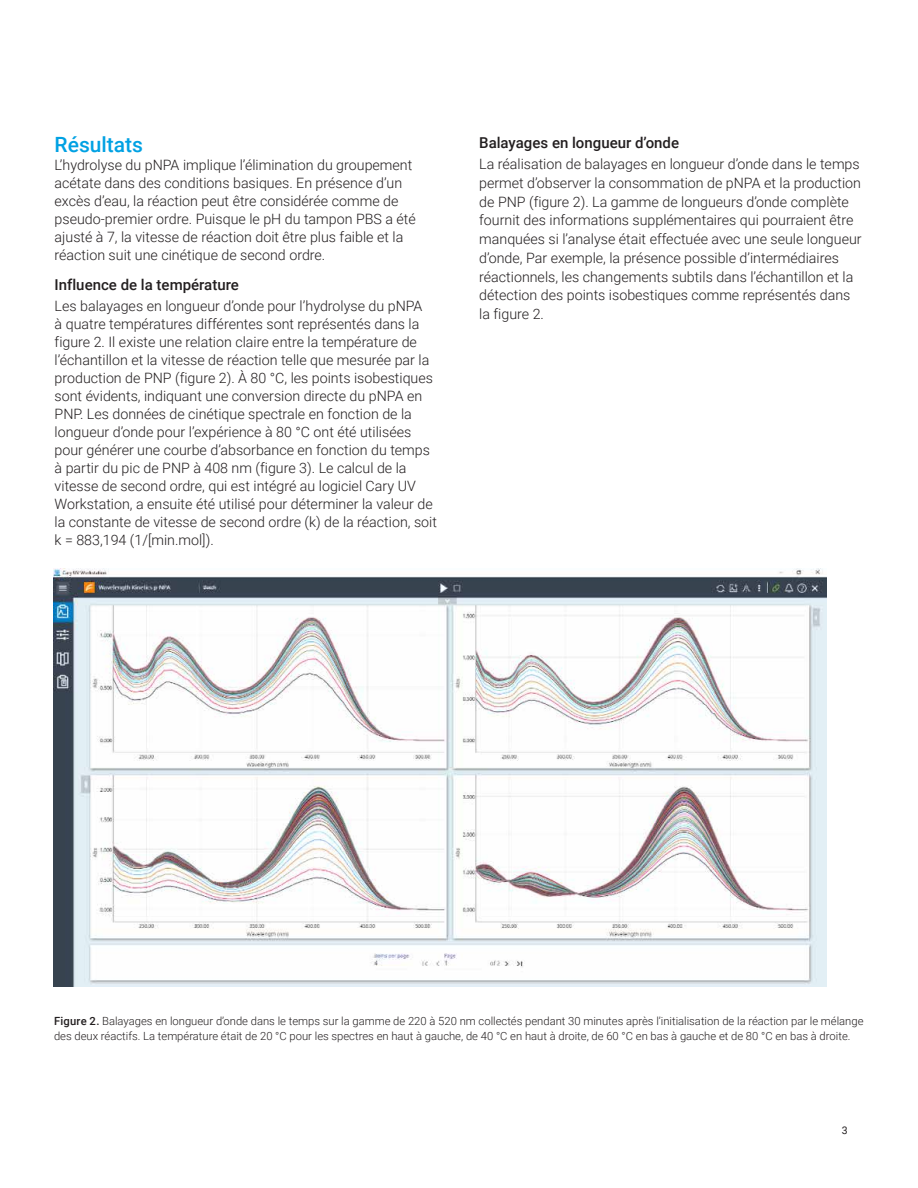
<style>
.page{position:relative;width:918px;height:1188px;background:#fff}
.page>*{position:absolute;margin:0;border:0;box-sizing:border-box;transform-origin:0 0}
.t1{font:500 21px "Roboto";color:#00a1e3}
.t2{font:500 15px "Roboto";color:#231f20}
.t3{font:300 14.25px/18px "Roboto";color:#231f20}
.t4{font:300 11.25px/15px "Roboto";color:#231f20}
.t5{font:10.5px "Roboto";color:#231f20}
.s1{font-weight:500}
</style>
<div class="page">
<img style="left:54px;top:568px;width:773px;height:418px">
<h1 class="t1" style="left:55px;top:130px;width:90px">Résultats</h1>
<p class="t3" style="left:55px;top:155px;width:363px">L’hydrolyse du pNPA implique l’élimination du groupement acétate dans des conditions basiques. En présence d’un excès d’eau, la réaction peut être considérée comme de pseudo-premier ordre. Puisque le pH du tampon PBS a été ajusté à 7, la vitesse de réaction doit être plus faible et la réaction suit une cinétique de second ordre.</p>
<p class="t2" style="left:55px;top:274px;width:186px">Influence de la température</p>
<p class="t3" style="left:55px;top:296px;width:384px">Les balayages en longueur d’onde pour l’hydrolyse du pNPA<br>à quatre températures différentes sont représentés dans la figure 2. Il existe une relation claire entre la température de l’échantillon et la vitesse de réaction telle que mesurée par la production de PNP (figure 2). À 80 °C, les points isobestiques sont évidents, indiquant une conversion directe du pNPA en PNP. Les données de cinétique spectrale en fonction de la longueur d’onde pour l’expérience à 80 °C ont été utilisées pour générer une courbe d’absorbance en fonction du temps à partir du pic de PNP à 408 nm (figure 3). Le calcul de la vitesse de second ordre, qui est intégré au logiciel Cary UV Workstation, a ensuite été utilisé pour déterminer la valeur de la constante de vitesse de second ordre (k) de la réaction, soit k = 883,194 (1/[min.mol]).</p>
<p class="t2" style="left:479px;top:132px;width:201px">Balayages en longueur d’onde</p>
<p class="t3" style="left:479px;top:154px;width:384px;line-height:18.8px">La réalisation de balayages en longueur d’onde dans le temps permet d’observer la consommation de pNPA et la production de PNP (figure 2). La gamme de longueurs d’onde complète fournit des informations supplémentaires qui pourraient être manquées si l’analyse était effectuée avec une seule longueur d’onde, Par exemple, la présence possible d’intermédiaires réactionnels, les changements subtils dans l’échantillon et la détection des points isobestiques comme représentés dans la figure 2.</p>
<p class="t4" style="left:54px;top:1013px;width:811px"><span class="s1">Figure 2.</span> Balayages en longueur d’onde dans le temps sur la gamme de 220 à 520 nm collectés pendant 30 minutes après l’initialisation de la réaction par le mélange des deux réactifs. La température était de 20 °C pour les spectres en haut à gauche, de 40 °C en haut à droite, de 60 °C en bas à gauche et de 80 °C en bas à droite.</p>
<p class="t5" style="left:842px;top:1123px;width:7px">3</p>
</div>
